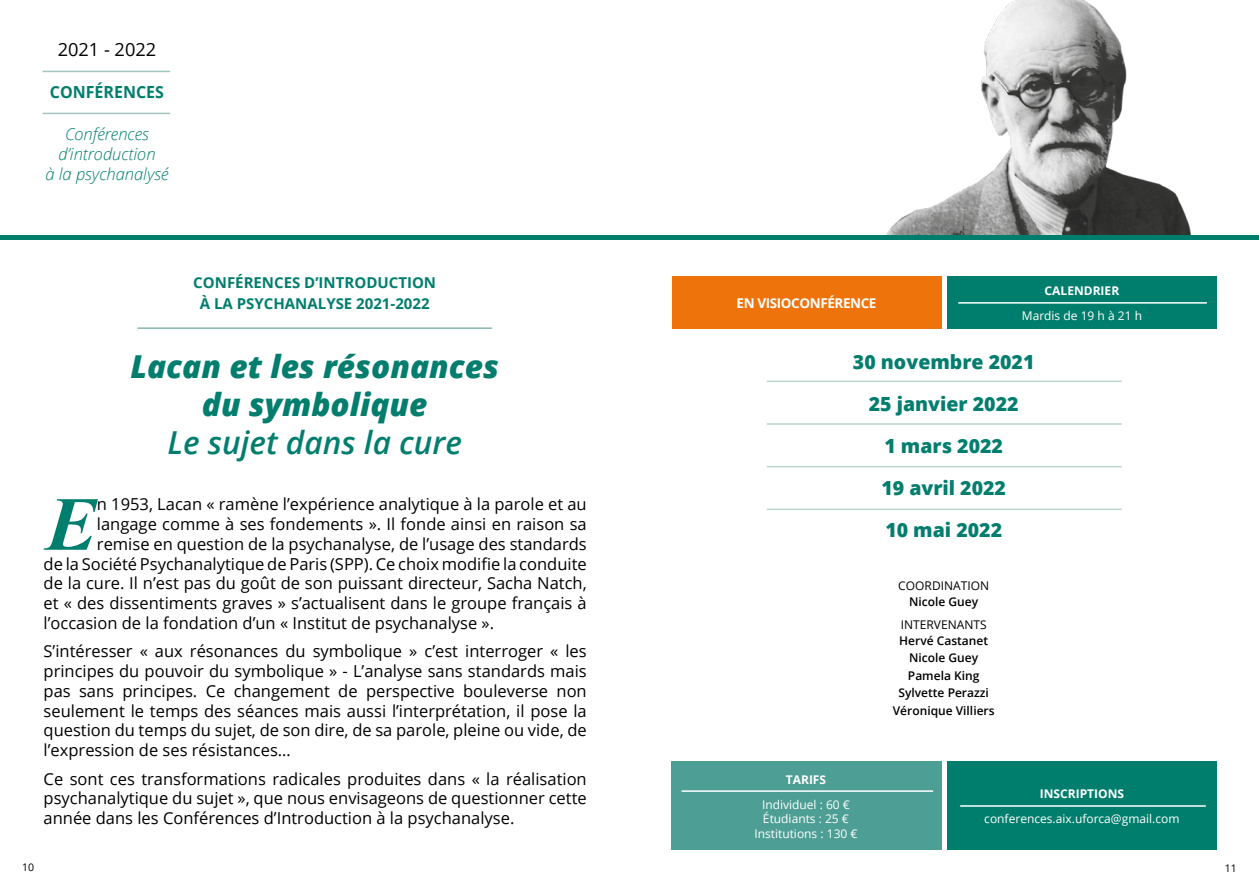
<style>
.page{position:relative;width:1259px;height:893px;background:#fff}
.page>*{position:absolute;margin:0;border:0;box-sizing:border-box;transform-origin:0 0}
.t1{font:italic 700 76.35px "Times New Roman";color:#007e6d}
.t2{font:italic 800 31.65px/38px "Open Sans";color:#037e6e;text-align:center}
.t3{font:italic 600 31.65px "Open Sans";color:#037e6e}
.t4{font:800 19.5px/42px "Open Sans";color:#037e6e;text-align:center}
.t5{font:18.15px "Open Sans";color:#000}
.t6{font:700 16.65px "Open Sans";color:#007e6d;scale:.96 1}
.t7{font:16.5px/19.8px "Open Sans";color:#000;text-align:justify}
.t8{font:italic 300 16.5px/19.8px "Open Sans";color:#007e6d;text-align:center}
.t9{font:700 15px/21px "Open Sans";color:#007e6d;text-align:center}
.t10{font:700 13.5px "Open Sans";letter-spacing:-.03em;color:#fff}
.t11{font:12px/14.4px "Open Sans";color:#fff;text-align:center}
.t12{font:600 12px/17.5px "Open Sans";color:#000;text-align:center}
.t13{font:700 12px "Open Sans";color:#fff}
.t14{font:12px "Open Sans";color:#000}
.t15{font:10.5px "Open Sans";color:#000}
</style>
<div class="page">
<img style="left:615px;top:0;width:644px;height:236px">
<hr style="left:0;top:236px;width:1259px;height:4px;background:#007e6d">
<hr style="left:43px;top:71px;width:127px;height:1px;background:#a2c6c0">
<hr style="left:43px;top:113px;width:127px;height:1px;background:#a2c6c0">
<hr style="left:137px;top:327px;width:355px;height:2px;background:#88b8b0">
<div style="left:671px;top:761px;width:270px;height:89px;background:#4d9e94"></div>
<hr style="left:681px;top:790px;width:252px;height:2px;background:#fff">
<div style="left:947px;top:761px;width:269px;height:89px;background:#007e6d"></div>
<hr style="left:960px;top:805px;width:245px;height:2px;background:#fff">
<div style="left:947px;top:277px;width:269px;height:52px;background:#007e6d"></div>
<hr style="left:958px;top:302px;width:248px;height:2px;background:#fff">
<hr style="left:767px;top:381px;width:354px;height:1px;background:#bbd4d0">
<hr style="left:767px;top:423px;width:354px;height:2px;background:#bbd4d0">
<hr style="left:767px;top:466px;width:354px;height:1px;background:#bbd4d0">
<hr style="left:767px;top:509px;width:354px;height:1px;background:#bbd4d0">
<div style="left:672px;top:276px;width:269px;height:53px;background:#ee730a"></div>
<p class="t5" style="left:58px;top:37px;width:100px">2021 - 2022</p>
<p class="t6" style="left:50px;top:80px;width:120px">CONFÉRENCES</p>
<p class="t8" style="left:45px;top:123px;width:125px">Conférences d’introduction<br>à la psychanalysé</p>
<p class="t9" style="left:193px;top:272px;width:244px">CONFÉRENCES D’INTRODUCTION<br>À LA PSYCHANALYSE 2021-2022</p>
<h2 class="t2" style="left:130px;top:346px;width:370px">Lacan et les résonances du symbolique</h2>
<h2 class="t3" style="left:167px;top:421px;width:296px">Le sujet dans la cure</h2>
<p class="t7" style="left:97px;top:494px;width:491px">n 1953, Lacan « ramène l’expérience analytique à la parole et au</p>
<p class="t7" style="left:97px;top:514px;width:491px">langage comme à ses fondements ». Il fonde ainsi en raison sa</p>
<p class="t7" style="left:97px;top:533px;width:491px">remise en question de la psychanalyse, de l’usage des standards</p>
<p class="t7" style="left:44px;top:553px;width:545px">de la Société Psychanalytique de Paris (SPP). Ce choix modifie la conduite</p>
<p class="t7" style="left:44px;top:573px;width:544px">de la cure. Il n’est pas du goût de son puissant directeur, Sacha Natch,</p>
<p class="t7" style="left:44px;top:593px;width:545px">et « des dissentiments graves » s’actualisent dans le groupe français à</p>
<p class="t7" style="left:44px;top:613px;width:452px">l’occasion de la fondation d’un « Institut de psychanalyse ».</p>
<p class="t7" style="left:44px;top:641px;width:545px">S’intéresser « aux résonances du symbolique » c’est interroger « les principes du pouvoir du symbolique » - L’analyse sans standards mais pas sans principes. Ce changement de perspective bouleverse non seulement le temps des séances mais aussi l’interprétation, il pose la question du temps du sujet, de son dire, de sa parole, pleine ou vide, de l’expression de ses résistances…</p>
<p class="t7" style="left:44px;top:768px;width:545px">Ce sont ces transformations radicales produites dans « la réalisation psychanalytique du sujet », que nous envisageons de questionner cette année dans les Conférences d’Introduction à la psychanalyse.</p>
<h1 class="t1" style="left:46px;top:483px;width:52px">E</h1>
<p class="t10" style="left:736px;top:293px;width:141px">EN VISIOCONFÉRENCE</p>
<p class="t13" style="left:1044px;top:282px;width:76px">CALENDRIER</p>
<p class="t11" style="left:1022px;top:308px;width:122px">Mardis de 19 h à 21 h</p>
<p class="t4" style="left:853px;top:340px;width:183px">30 novembre 2021<br>25 janvier 2022<br>1 mars 2022<br>19 avril 2022</p>
<p class="t4" style="left:885px;top:508px;width:118px">10 mai 2022</p>
<p class="t13" style="left:786px;top:771px;width:42px">TARIFS</p>
<p class="t11" style="left:754px;top:797px;width:105px">Individuel : 60 €<br>Étudiants : 25 €<br>Institutions : 130 €</p>
<p class="t14" style="left:898px;top:577px;width:92px">COORDINATION</p>
<p class="t12" style="left:909px;top:593px;width:71px">Nicole Guey</p>
<p class="t14" style="left:900px;top:616px;width:87px">INTERVENANTS</p>
<p class="t12" style="left:893px;top:631px;width:103px">Hervé Castanet<br>Nicole Guey<br>Pamela King<br>Sylvette Perazzi<br>Véronique Villiers</p>
<p class="t13" style="left:1039px;top:785px;width:86px">INSCRIPTIONS</p>
<p class="t11" style="left:984px;top:811px;width:197px">conferences.aix.uforca@gmail.com</p>
<p class="t15" style="left:22px;top:860px;width:14px">10</p>
<p class="t15" style="left:1224px;top:861px;width:14px">11</p>
</div>
